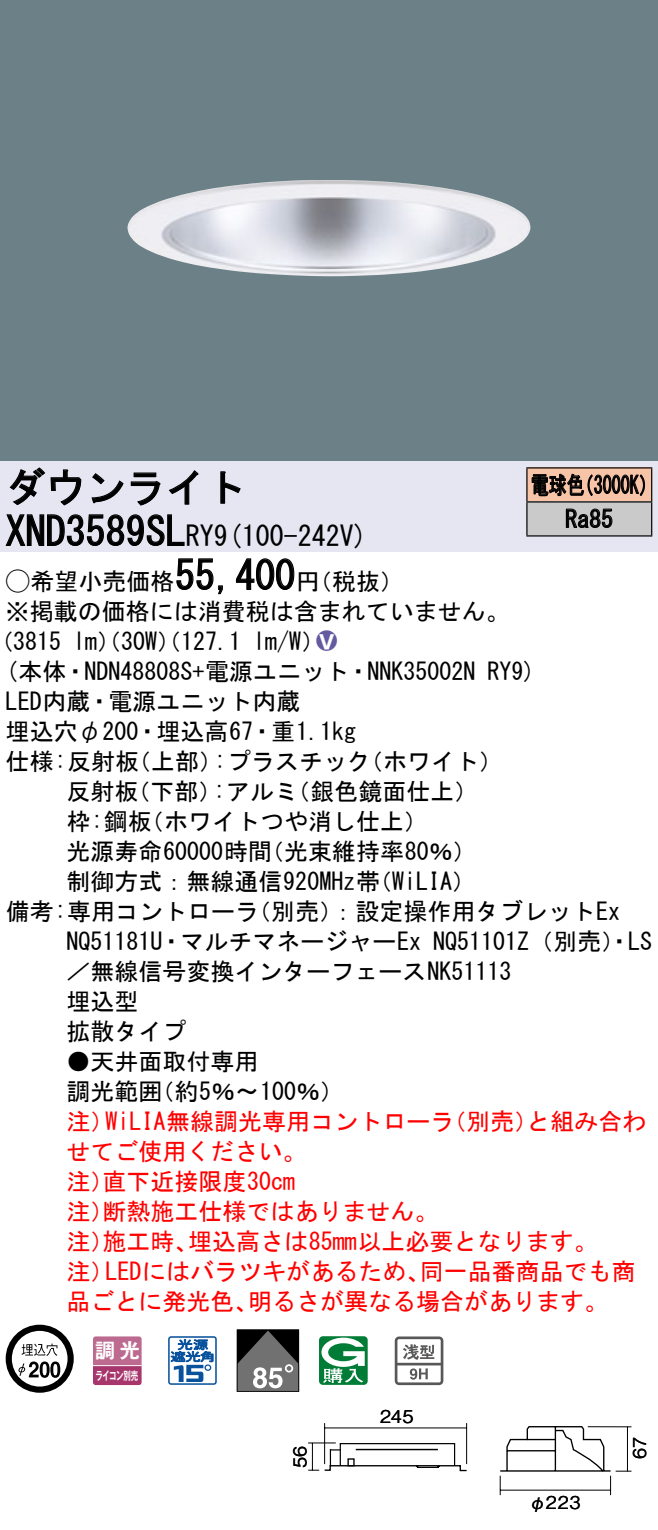
<style>
.page{position:relative;width:658px;height:1530px;background:#fff}
.page>*{position:absolute;margin:0;border:0;box-sizing:border-box;transform-origin:0 0}
.t1{font:40px "MS Gothic";color:#000}
.t2{font:28px "MS Gothic";color:#000}
.t3{font:24px/30px "MS Gothic";color:#000}
.t4{font:24px/30px "MS Gothic";color:#f00}
.t5{font:24px/34px "MS Gothic";color:#000;scale:.75 1}
.t6{font:24px "Ford Classification 1";color:#635aa0}
.t7{font:20px "Gothic MB101 Pro De Bold 90 pv RKSJ H";color:#fff}
.t8{font:17.6px "Gothic BBB Pro Medium 90 pv RKSJ H";letter-spacing:.03em;color:#000}
.t9{font:11.6px "Gothic MB101 Pro De Bold 90 pv RKSJ H";letter-spacing:-.05em;color:#fff;scale:.65 1}
.s1{font-size:28px}
.s2{font-family:"Ford Classification 1"}
.s3{color:#fff}
</style>
<div class="page">
<div style="left:0;top:0;width:658px;height:462px;background:#6c8087"></div>
<img style="left:127px;top:180px;width:403px;height:96px">
<div style="left:0;top:462px;width:658px;height:90px;background:#e6e5f2"></div>
<svg style="left:9px;top:467px;width:73px;height:39px"></svg>
<svg style="left:91px;top:473px;width:33px;height:30px"></svg>
<svg style="left:130px;top:472px;width:30px;height:34px"></svg>
<svg style="left:168px;top:470px;width:30px;height:35px"></svg>
<svg style="left:220px;top:471px;width:21px;height:33px"></svg>
<svg style="left:5px;top:514px;width:180px;height:32px"></svg>
<svg style="left:176px;top:558px;width:47px;height:37px"></svg>
<svg style="left:236px;top:558px;width:59px;height:32px"></svg>
<svg style="left:6px;top:1325px;width:68px;height:68px"></svg>
<svg style="left:40px;top:1361px;width:10px;height:17px"></svg>
<svg style="left:50px;top:1361px;width:10px;height:17px"></svg>
<svg style="left:93px;top:1336px;width:49px;height:49px;background:#b55984"></svg>
<hr style="left:93px;top:1365px;width:49px;height:1px;background:#fff">
<svg style="left:168px;top:1336px;width:49px;height:49px"></svg>
<svg style="left:237px;top:1329px;width:62px;height:63px;background:#5c5c5c"></svg>
<svg style="left:319px;top:1336px;width:48px;height:49px"></svg>
<svg style="left:395px;top:1336px;width:48px;height:49px"></svg>
<div style="left:527px;top:468px;width:124px;height:34px;background:#f7c4a7"></div>
<div style="left:527px;top:502px;width:124px;height:34px;background:#cacaca"></div>
<hr style="left:526px;top:467px;width:126px;height:2px;background:#000">
<hr style="left:526px;top:468px;width:1px;height:33px;background:#000">
<hr style="left:651px;top:468px;width:1px;height:33px;background:#000">
<hr style="left:526px;top:501px;width:126px;height:2px;background:#000">
<hr style="left:526px;top:502px;width:1px;height:33px;background:#000">
<hr style="left:651px;top:502px;width:1px;height:33px;background:#000">
<hr style="left:526px;top:535px;width:126px;height:2px;background:#000">
<svg style="left:531px;top:473px;width:114px;height:24px"></svg>
<svg style="left:565px;top:508px;width:47px;height:20px"></svg>
<svg style="left:499px;top:1426px;width:133px;height:70px"></svg>
<hr style="left:324px;top:1423px;width:1px;height:41px;background:#000">
<hr style="left:466px;top:1423px;width:1px;height:41px;background:#000">
<hr style="left:324px;top:1427px;width:142px;height:2px;background:#000">
<svg style="left:373px;top:1427px;width:45px;height:2px"></svg>
<svg style="left:308px;top:1440px;width:160px;height:32px"></svg>
<h1 class="t1" style="left:6px;top:467px;width:242px">ダウンライト</h1>
<p class="t2" style="left:214px;top:522px;width:155px">(9 100-242 (V</p>
<h1 class="t1" style="left:6px;top:511px;width:210px">XND3589SL<span class="s1">RY</span></h1>
<h1 class="t1" style="left:175px;top:555px;width:121px">55,400</h1>
<p class="t3" style="left:6px;top:566px;width:505px"><span class="s2">A</span>希望小売価格<br>※掲載の価格には消費税は含まれていません。</p>
<p class="t6" style="left:316px;top:629px;width:22px">2<span class="s3">8</span></p>
<p class="t3" style="left:296px;top:566px;width:109px">（円税抜(</p>
<p class="t3" style="left:253px;top:626px;width:73px">l m (W/</p>
<p class="t3" style="left:-11px;top:626px;width:74px">（3815</p>
<p class="t3" style="left:73px;top:626px;width:170px">lm）（30 ）（W 127.1</p>
<p class="t5" style="left:565px;top:468px;width:65px;text-indent:-34px">電球色<br>Ra85</p>
<p class="t5" style="left:575px;top:468px;width:109px">（3000 (K</p>
<p class="t3" style="left:6px;top:656px;width:471px">(本体・NDN48808 +S 電源ユニット・NNK35002N</p>
<p class="t3" style="left:6px;top:686px;width:296px">LED内蔵・電源ユニット内蔵</p>
<p class="t3" style="left:6px;top:716px;width:352px">埋込穴φ200・埋込高67・重1.1kg</p>
<p class="t3" style="left:359px;top:746px;width:145px">（ホワイト(</p>
<p class="t3" style="left:487px;top:656px;width:50px">RY (9</p>
<p class="t3" style="left:214px;top:746px;width:158px">:プラスチック</p>
<p class="t3" style="left:6px;top:746px;width:135px">仕様:反射板</p>
<p class="t3" style="left:127px;top:746px;width:97px">（上部）</p>
<p class="t3" style="left:66px;top:776px;width:74px">反射板</p>
<p class="t3" style="left:126px;top:776px;width:97px">（下部）</p>
<p class="t3" style="left:213px;top:776px;width:86px">:アルミ</p>
<p class="t3" style="left:286px;top:776px;width:193px">（銀色鏡面仕上(</p>
<p class="t3" style="left:66px;top:806px;width:87px">枠:鋼板</p>
<p class="t3" style="left:140px;top:806px;width:290px">（ホワイトつや消し仕上(</p>
<p class="t3" style="left:66px;top:836px;width:207px">光源寿命60000時間</p>
<p class="t3" style="left:260px;top:836px;width:218px">（光束維持率80％(</p>
<p class="t3" style="left:247px;top:866px;width:374px;text-indent:-181px">制御方式：無線通信920MHz帯<br>（別売：）設定操作用タブレットEx</p>
<p class="t3" style="left:368px;top:866px;width:109px">（WiLIA(</p>
<p class="t3" style="left:6px;top:896px;width:255px">備考:専用コントローラ</p>
<p class="t3" style="left:66px;top:926px;width:446px">NQ51181 ・U マルチマネージャーEx<br>／無線信号変換インターフェースNK51113埋込型<br>拡散タイプ</p>
<p class="t3" style="left:150px;top:1046px;width:195px;text-indent:-84px">●天井面取付専用<br>（約5％〜100％(</p>
<p class="t3" style="left:433px;top:926px;width:220px">NQ51101 （Z 別売）・LS</p>
<p class="t3" style="left:66px;top:1076px;width:97px">調光範囲</p>
<p class="t4" style="left:105px;top:1106px;width:350px">WiLIA無線調光専用コントローラ</p>
<p class="t4" style="left:442px;top:1106px;width:97px">（別売）</p>
<p class="t4" style="left:66px;top:1106px;width:49px">注）</p>
<p class="t4" style="left:66px;top:1136px;width:241px">せてご使用ください。</p>
<p class="t4" style="left:102px;top:1166px;width:194px">直下近接限度30cm</p>
<p class="t4" style="left:102px;top:1166px;width:337px;text-indent:-36px">注）<br>断熱施工仕様ではありません。</p>
<p class="t4" style="left:66px;top:1196px;width:49px">注）</p>
<p class="t4" style="left:526px;top:1106px;width:121px">と組み合わ</p>
<p class="t4" style="left:188px;top:1226px;width:411px">埋込高さは85mm以上必要となります。</p>
<p class="t4" style="left:102px;top:1226px;width:97px">施工時、</p>
<p class="t4" style="left:66px;top:1226px;width:49px">注）</p>
<p class="t4" style="left:66px;top:1256px;width:49px">注）</p>
<p class="t4" style="left:105px;top:1256px;width:326px">LEDにはバラツキがあるため、</p>
<p class="t4" style="left:420px;top:1256px;width:217px">同一品番商品でも商</p>
<p class="t4" style="left:66px;top:1286px;width:193px">品ごとに発光色、</p>
<p class="t4" style="left:248px;top:1286px;width:362px">明るさが異なる場合があります。</p>
<p class="t7" style="left:95px;top:1334px;width:46px">調光</p>
<p class="t9" style="left:96px;top:1365px;width:67px">ライコン別売</p>
<p class="t8" style="left:286px;top:1468px;width:24px;rotate:-90deg">56</p>
<p class="t8" style="left:380px;top:1402px;width:35px">245</p>
<p class="t8" style="left:529px;top:1488px;width:53px">φ223</p>
<p class="t8" style="left:625px;top:1459px;width:24px;rotate:-90deg">67</p>
</div>
